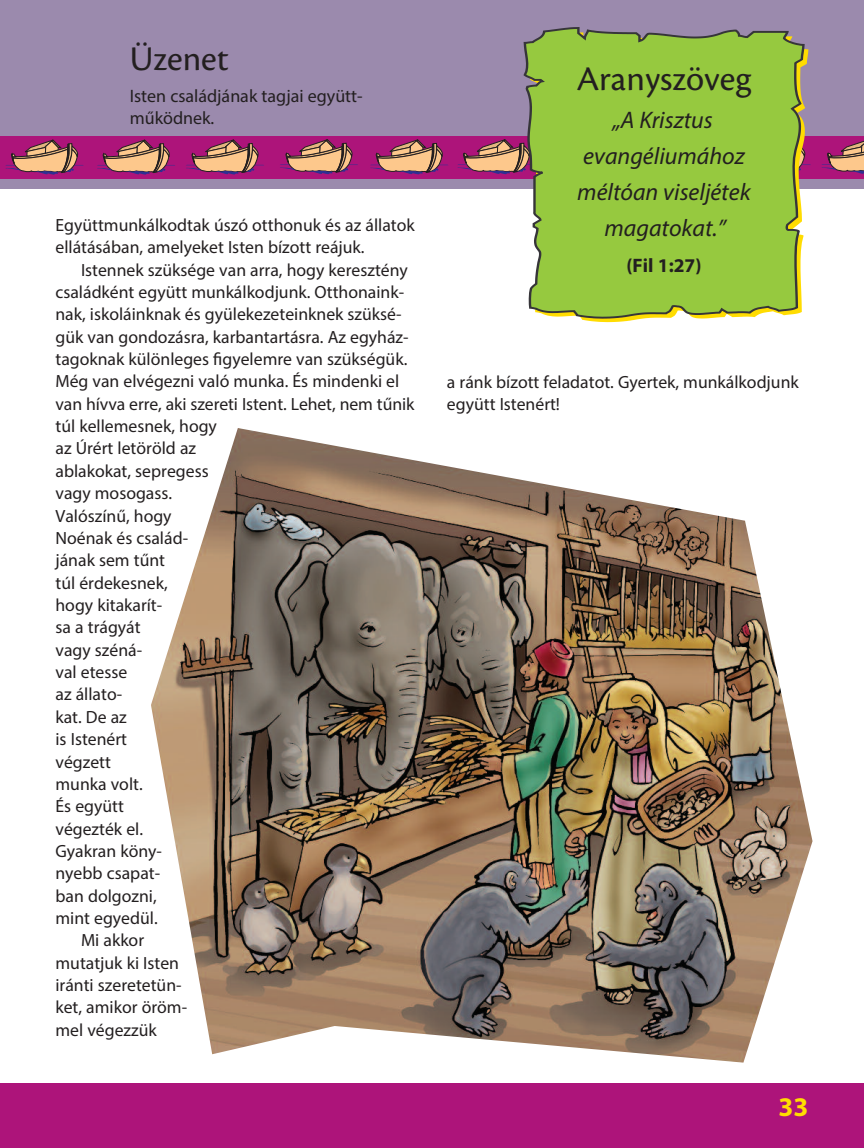
<style>
.page{position:relative;width:864px;height:1148px;background:#fff}
.page>*{position:absolute;margin:0;border:0;box-sizing:border-box;transform-origin:0 0}
.t1{font:36px "Cronos Pro";color:#231f20}
.t2{font:700 27px "Myriad Pro";color:#ffdd01}
.t3{font:italic 24px/36px "Myriad Pro";color:#231f20;text-align:center}
.t4{font:700 19.5px "Myriad Pro";color:#231f20}
.t5{font:18px/22.5px "Myriad Pro";color:#231f20}
.t6{font:17.7px/22.4px "Myriad Pro";color:#231f20}
</style>
<div class="page">
<div style="left:0;top:0;width:864px;height:189px;background:#9b8aad"></div>
<div style="left:0;top:136px;width:864px;height:43px;background:#ad147a"></div>
<svg style="left:821px;top:140px;width:43px;height:34px"></svg>
<svg style="left:457px;top:140px;width:66px;height:34px"></svg>
<svg style="left:370px;top:140px;width:78px;height:34px"></svg>
<svg style="left:280px;top:140px;width:78px;height:34px"></svg>
<svg style="left:186px;top:140px;width:78px;height:34px"></svg>
<svg style="left:97px;top:140px;width:78px;height:35px"></svg>
<svg style="left:5px;top:140px;width:79px;height:35px"></svg>
<div style="left:0;top:1082px;width:864px;height:66px;background:#ad147a"></div>
<svg style="left:523px;top:27px;width:283px;height:293px;background:#99c348"></svg>
<img style="left:151px;top:428px;width:662px;height:634px">
<h1 class="t1" style="left:130px;top:46px;width:101px">Üzenet</h1>
<p class="t5" style="left:130px;top:86px;width:234px">Isten családjának tagjai együtt&shy;működnek.</p>
<p class="t6" style="left:55px;top:215px;width:361px">Együttmunkálkodtak úszó otthonuk és az állatok ellátásában, amelyeket Isten bízott reájuk.</p>
<p class="t6" style="left:81px;top:260px;width:328px">Istennek szüksége van arra, hogy keresztény</p>
<p class="t6" style="left:55px;top:282px;width:350px">családként együtt munkálkodjunk. Otthonaink-</p>
<p class="t6" style="left:55px;top:304px;width:348px">nak, iskoláinknak és gyülekezeteinknek szüksé-</p>
<p class="t6" style="left:55px;top:327px;width:355px">gük van gondozásra, karbantartásra. Az egyház-</p>
<p class="t6" style="left:55px;top:349px;width:353px">tagoknak különleges figyelemre van szükségük.</p>
<p class="t6" style="left:55px;top:372px;width:345px">Még van elvégezni való munka. És mindenki el</p>
<p class="t6" style="left:55px;top:394px;width:360px">van hívva erre, aki szereti Istent. Lehet, nem tűnik</p>
<p class="t6" style="left:55px;top:416px;width:163px">túl kellemesnek, hogy</p>
<p class="t6" style="left:55px;top:439px;width:142px">az Úrért letöröld az</p>
<p class="t6" style="left:55px;top:461px;width:155px">ablakokat, sepregess</p>
<p class="t6" style="left:55px;top:483px;width:118px">vagy mosogass.</p>
<p class="t6" style="left:55px;top:506px;width:118px">Valószínű, hogy</p>
<p class="t6" style="left:55px;top:528px;width:134px">Noénak és család-</p>
<p class="t6" style="left:55px;top:550px;width:111px">jának sem tűnt</p>
<p class="t6" style="left:55px;top:573px;width:114px">túl érdekesnek,</p>
<p class="t6" style="left:55px;top:595px;width:108px">hogy kitakarít-</p>
<p class="t6" style="left:55px;top:617px;width:87px">sa a trágyát</p>
<p class="t6" style="left:55px;top:640px;width:88px">vagy széná-</p>
<p class="t6" style="left:55px;top:662px;width:73px">val etesse</p>
<p class="t6" style="left:55px;top:684px;width:68px">az állato-</p>
<p class="t6" style="left:55px;top:707px;width:73px">kat. De az</p>
<p class="t6" style="left:55px;top:729px;width:73px">is Istenért</p>
<p class="t6" style="left:55px;top:751px;width:57px">végzett</p>
<p class="t6" style="left:55px;top:774px;width:89px">munka volt.</p>
<p class="t6" style="left:55px;top:796px;width:70px">És együtt</p>
<p class="t6" style="left:55px;top:819px;width:89px">végezték el.</p>
<p class="t6" style="left:55px;top:841px;width:108px">Gyakran köny-</p>
<p class="t6" style="left:55px;top:863px;width:106px">nyebb csapat-</p>
<p class="t6" style="left:55px;top:886px;width:103px">ban dolgozni,</p>
<p class="t6" style="left:55px;top:908px;width:104px">mint egyedül.</p>
<p class="t6" style="left:81px;top:930px;width:65px">Mi akkor</p>
<p class="t6" style="left:55px;top:953px;width:125px">mutatjuk ki Isten</p>
<p class="t6" style="left:55px;top:975px;width:128px">iránti szeretetün-</p>
<p class="t6" style="left:55px;top:997px;width:133px">ket, amikor öröm-</p>
<p class="t6" style="left:55px;top:1020px;width:103px">mel végezzük</p>
<h1 class="t1" style="left:577px;top:65px;width:176px">Aranyszöveg</h1>
<h3 class="t3" style="left:577px;top:104px;width:175px">„A Krisztus evangéliumához méltóan viseljétek magatokat.”</h3>
<p class="t4" style="left:626px;top:258px;width:77px">(Fil 1:27)</p>
<p class="t6" style="left:447px;top:372px;width:353px">a ránk bízott feladatot. Gyertek, munkálkodjunk együtt Istenért!</p>
<h2 class="t2" style="left:779px;top:1096px;width:31px">33</h2>
</div>
